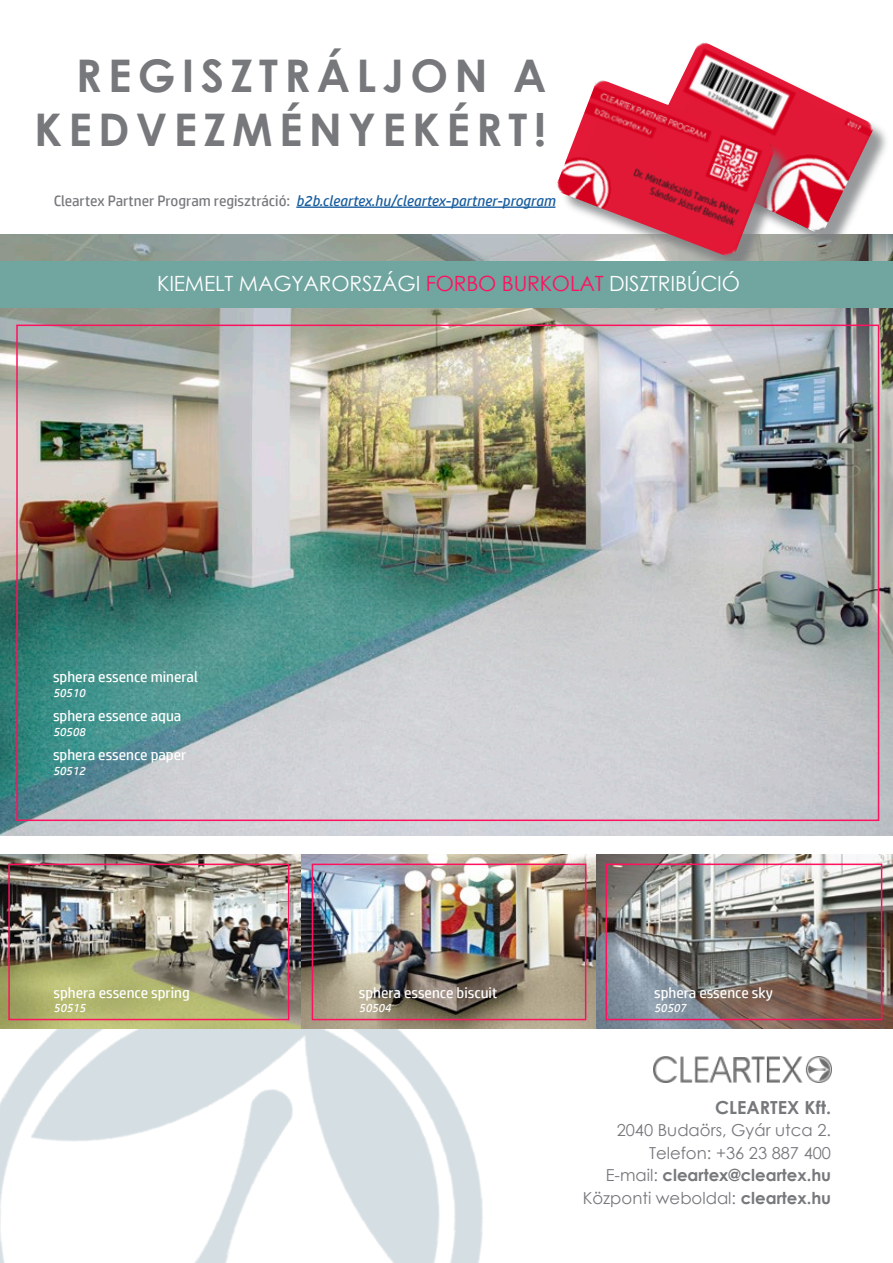
<style>
.page{position:relative;width:893px;height:1263px;background:#fff}
.page>*{position:absolute;margin:0;border:0;box-sizing:border-box;transform-origin:0 0}
.t1{font:700 45px "Century Gothic";letter-spacing:.14em;color:#76787b}
.t2{font:21px "Century Gothic";letter-spacing:-.01em;color:#fff}
.t3{font:700 18px "Century Gothic";color:#76787b}
.t4{font:16.5px "Century Gothic";color:#76787b}
.t5{font:700 16.5px "Century Gothic";color:#76787b}
.t6{font:15px "HP Simplified";color:#fff}
.t7{font:italic 15px "HP Simplified";color:#175d9e}
.t8{font:italic 12px "HP Simplified";color:#fff}
.s1{font-style:normal;color:#76787b}
.s2{color:#ff115e}
.s3{font-weight:400}
.s4{font-weight:700}
</style>
<div class="page">
<img style="left:0;top:1029px;width:483px;height:234px">
<img style="left:0;top:235px;width:893px;height:601px">
<img style="left:300px;top:854px;width:593px;height:175px">
<img style="left:0;top:854px;width:300px;height:175px">
<img style="left:654px;top:1057px;width:177px;height:26px">
<div style="left:653px;top:47px;width:236px;height:202px;background:#76787b;opacity:.75"></div>
<img style="left:653px;top:42px;width:222px;height:193px">
<div style="left:561px;top:84px;width:230px;height:190px;background:#76787b;opacity:.75"></div>
<img style="left:554px;top:78px;width:222px;height:181px">
<div style="left:605px;top:863px;width:277px;height:157px;border:2px solid #ff115e"></div>
<div style="left:312px;top:863px;width:274px;height:157px;border:2px solid #ff115e"></div>
<div style="left:8px;top:863px;width:281px;height:157px;border:2px solid #ff115e"></div>
<hr style="left:296px;top:206px;width:259px;height:2px;background:#175d9e">
<div style="left:0;top:261px;width:893px;height:47px;background:#70a5a0"></div>
<p class="t1" style="left:76px;top:42px;width:472px">REGISZTRÁLJON A</p>
<p class="t1" style="left:34px;top:96px;width:514px">KEDVEZMÉNYEKÉRT!</p>
<p class="t7" style="left:54px;top:192px;width:503px"><span class="s1">Cleartex Partner Program regisztráció:</span> b2b.cleartex.hu/cleartex-partner-program</p>
<p class="t2" style="left:157px;top:269px;width:584px">KIEMELT MAGYARORSZÁGI <span class="s2">FORBO BURKOLAT</span> DISZTRIBÚCIÓ</p>
<p class="t6" style="left:53px;top:668px;width:146px">sphera essence mineral</p>
<p class="t8" style="left:53px;top:686px;width:34px">50510</p>
<p class="t6" style="left:53px;top:707px;width:130px">sphera essence aqua</p>
<p class="t8" style="left:53px;top:725px;width:34px">50508</p>
<p class="t6" style="left:53px;top:746px;width:135px">sphera essence paper</p>
<p class="t8" style="left:53px;top:764px;width:34px">50512</p>
<p class="t6" style="left:54px;top:984px;width:138px">sphera essence spring</p>
<p class="t8" style="left:54px;top:1001px;width:34px">50515</p>
<p class="t6" style="left:359px;top:984px;width:140px">sphera essence biscuit</p>
<p class="t8" style="left:359px;top:1001px;width:34px">50504</p>
<p class="t6" style="left:654px;top:984px;width:120px">sphera essence sky</p>
<p class="t8" style="left:654px;top:1001px;width:34px">50507</p>
<p class="t3" style="left:715px;top:1093px;width:117px">CLEARTEX Kft.</p>
<p class="t4" style="left:617px;top:1119px;width:216px">2040 Budaörs, Gyár utca 2.</p>
<p class="t4" style="left:649px;top:1141px;width:184px">Telefon: +36 23 887 400</p>
<p class="t5" style="left:606px;top:1163px;width:227px"><span class="s3">E-mail:</span> cleartex@cleartex.hu</p>
<p class="t4" style="left:583px;top:1186px;width:250px">Központi weboldal: <span class="s4">cleartex.hu</span></p>
</div>
